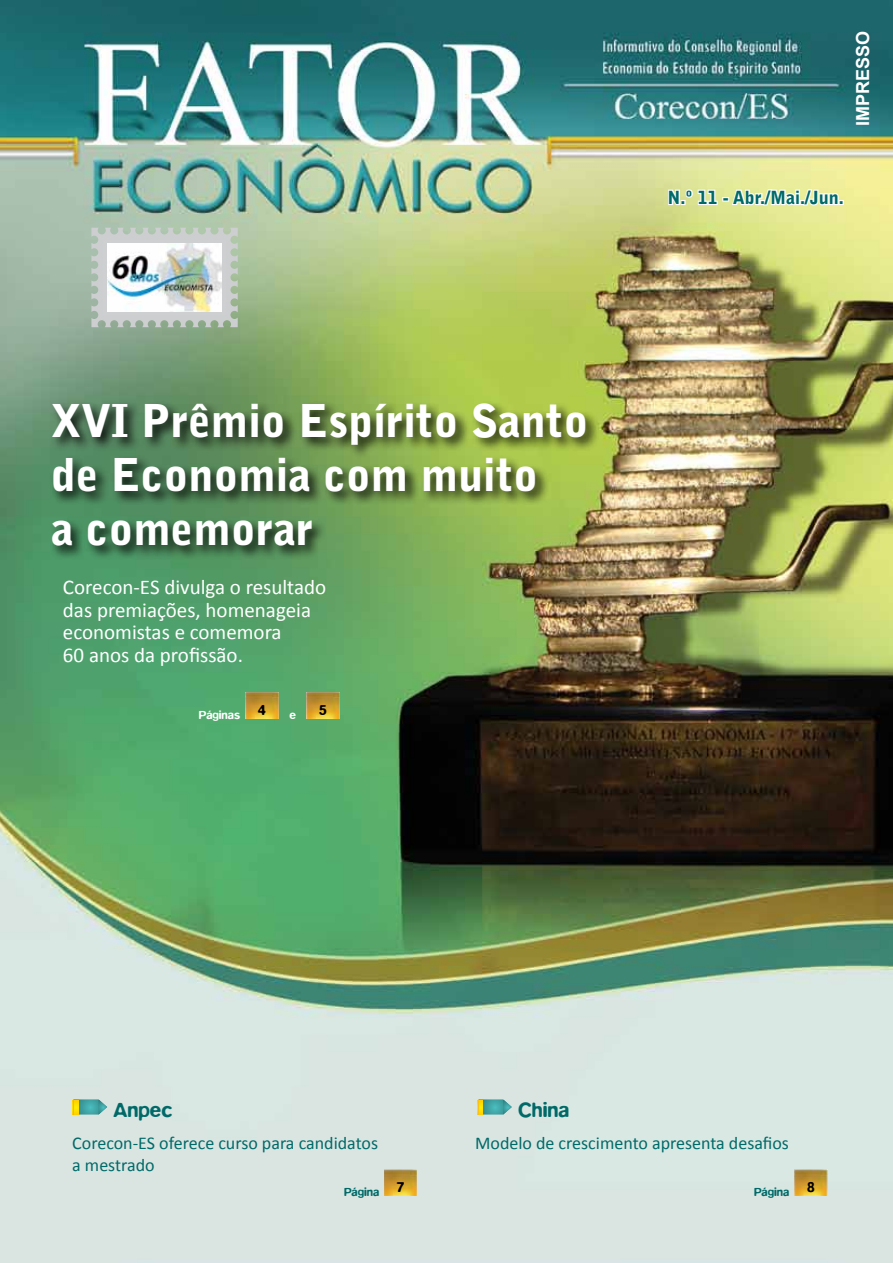
<style>
.page{position:relative;width:893px;height:1263px;background:#fff}
.page>*{position:absolute;margin:0;border:0;box-sizing:border-box;transform-origin:0 0}
.t1{font:900 45px/54px "Bell Gothic Std";color:#fff}
.t2{font:21px/22.5px "Calibri";color:#fff}
.t3{font:500 21px "Blur";color:#006a69}
.t4{font:18px/22.5px "Calibri";color:#006a69}
.t5{font:900 18px "Bell Gothic Std";color:#006a69}
.t6{font:700 18px "Arial";color:#fff}
.t7{font:500 15px "Blur";color:#000}
.t8{font:500 12px "Blur";color:#006a69}
.t9{font:500 12px "Blur";color:#fff}
</style>
<div class="page">
<img style="left:0;top:0;width:893px;height:1263px">
<svg style="left:477px;top:1099px;width:35px;height:15px"></svg>
<svg style="left:667px;top:174px;width:177px;height:60px;background:#e6eba3"></svg>
<svg style="left:73px;top:1099px;width:34px;height:15px"></svg>
<div style="left:49px;top:400px;width:550px;height:159px;background:#000;opacity:.85"></div>
<img style="left:246px;top:693px;width:32px;height:26px">
<img style="left:307px;top:693px;width:32px;height:26px">
<img style="left:384px;top:1170px;width:33px;height:26px">
<img style="left:794px;top:1170px;width:33px;height:26px">
<svg style="left:91px;top:228px;width:147px;height:99px;background:#c2cac4"></svg>
<img style="left:107px;top:244px;width:115px;height:67px">
<h1 class="t1" style="left:51px;top:394px;width:539px">XVI Prêmio Espírito Santo de Economia com muito<br>a comemorar</h1>
<p class="t2" style="left:63px;top:575px;width:265px">Corecon-ES divulga o resultado das premiações, homenageia economistas e comemora<br>60 anos da profissão.</p>
<p class="t9" style="left:199px;top:708px;width:69px">Páginas <sup>4</sup></p>
<p class="t9" style="left:289px;top:708px;width:8px">e</p>
<p class="t7" style="left:319px;top:701px;width:9px">5</p>
<p class="t6" style="left:851px;top:126px;width:97px;rotate:-90deg">IMPRESSO</p>
<p class="t5" style="left:668px;top:187px;width:178px">N.º 11 - Abr./Mai./Jun.</p>
<p class="t3" style="left:114px;top:1097px;width:60px">Anpec</p>
<p class="t4" style="left:72px;top:1131px;width:307px">Corecon-ES oferece curso para candidatos a mestrado</p>
<p class="t3" style="left:518px;top:1097px;width:53px">China</p>
<p class="t4" style="left:475px;top:1131px;width:315px">Modelo de crescimento apresenta desafios</p>
<p class="t7" style="left:397px;top:1178px;width:9px">7</p>
<p class="t7" style="left:807px;top:1178px;width:9px">8</p>
<p class="t8" style="left:344px;top:1185px;width:37px">Página</p>
<p class="t8" style="left:754px;top:1185px;width:37px">Página</p>
</div>
